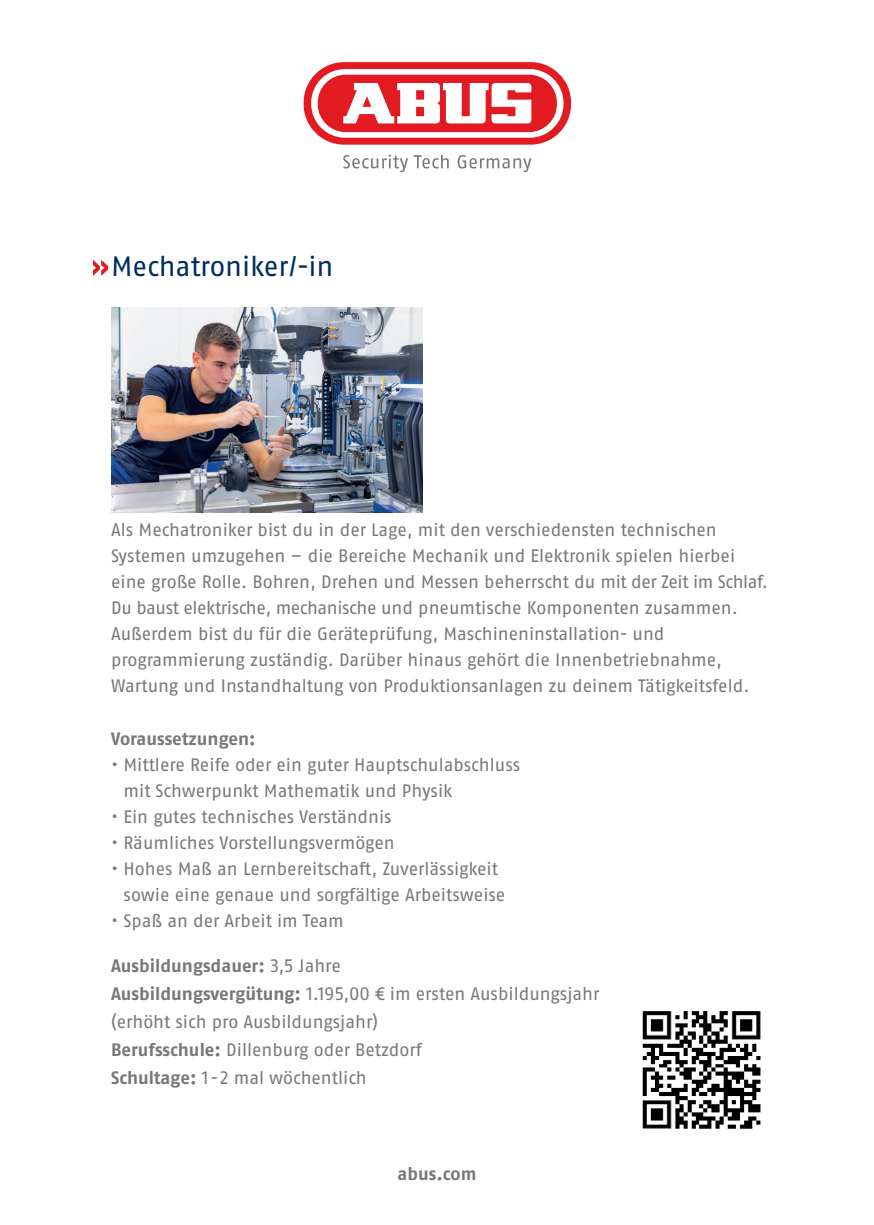
<style>
.page{position:relative;width:874px;height:1225px;background:#fff}
.page>*{position:absolute;margin:0;border:0;box-sizing:border-box;transform-origin:0 0}
.t1{font:28px "ABUS Fago Pro";letter-spacing:-.005em;color:#002d5e}
.t2{font:18px/26px "ABUS Fago Pro";letter-spacing:-.005em;color:#76787b}
.t3{font:700 18px "ABUS Fago Pro";color:#76787b}
.s1{font-weight:700}
</style>
<div class="page">
<div style="left:303px;top:62px;width:267px;height:83px;background:#e21a21;border-radius:40px"></div>
<svg style="left:311px;top:69px;width:252px;height:69px;background:#fcedee"></svg>
<div style="left:317px;top:75px;width:239px;height:57px;background:#e21a21;border-radius:28px"></div>
<svg style="left:343px;top:83px;width:188px;height:40px"></svg>
<svg style="left:343px;top:155px;width:105px;height:17px"></svg>
<svg style="left:457px;top:155px;width:74px;height:17px"></svg>
<svg style="left:93px;top:260px;width:15px;height:16px"></svg>
<img style="left:111px;top:307px;width:311px;height:206px">
<img style="left:642px;top:1011px;width:119px;height:118px">
<h1 class="t1" style="left:111px;top:250px;width:224px">Mechatroniker/-in</h1>
<p class="t2" style="left:111px;top:517px;width:658px">Als Mechatroniker bist du in der Lage, mit den verschiedensten technischen Systemen umzugehen – die Bereiche Mechanik und Elektronik spielen hierbei eine große Rolle. Bohren, Drehen und Messen beherrscht du mit der Zeit im Schlaf.<br>Du baust elektrische, mechanische und pneumtische Komponenten zusammen.<br>Außerdem bist du für die Geräteprüfung, Maschineninstallation- und programmierung zuständig. Darüber hinaus gehört die Innenbetriebnahme, Wartung und Instandhaltung von Produktionsanlagen zu deinem Tätigkeitsfeld.</p>
<p class="t3" style="left:111px;top:727px;width:146px">Voraussetzungen:</p>
<p class="t2" style="left:123px;top:751px;width:398px;text-indent:-12px">• Mittlere Reife oder ein guter Hauptschulabschluss mit Schwerpunkt Mathematik und Physik</p>
<p class="t2" style="left:111px;top:803px;width:282px">• Ein gutes technisches Verständnis</p>
<p class="t2" style="left:111px;top:829px;width:285px">• Räumliches Vorstellungsvermögen</p>
<p class="t2" style="left:123px;top:855px;width:383px;text-indent:-12px">• Hohes Maß an Lernbereitschaft, Zuverlässigkeit sowie eine genaue und sorgfältige Arbeitsweise</p>
<p class="t2" style="left:111px;top:907px;width:234px">• Spaß an der Arbeit im Team</p>
<p class="t2" style="left:111px;top:952px;width:489px;line-height:28px"><span class="s1">Ausbildungsdauer:</span> 3,5 Jahre<br><span class="s1">Ausbildungsvergütung:</span> 1.195,00 € im ersten Ausbildungsjahr (erhöht sich pro Ausbildungsjahr)<br><span class="s1">Berufsschule:</span> Dillenburg oder Betzdorf<br><span class="s1">Schultage:</span> 1 - 2 mal wöchentlich</p>
<p class="t3" style="left:397px;top:1163px;width:80px">abus.com</p>
</div>
